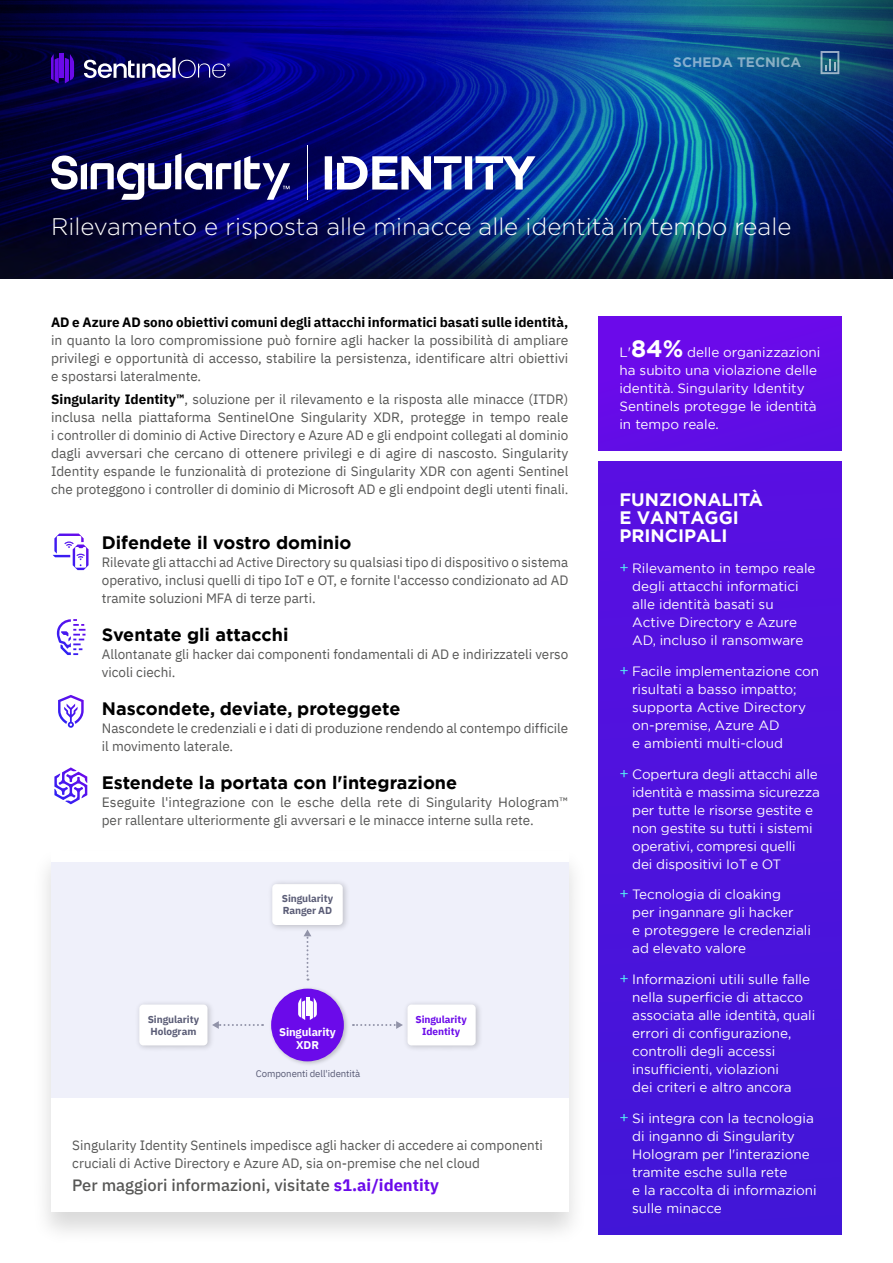
<style>
.page{position:relative;width:893px;height:1263px;background:#fff}
.page>*{position:absolute;margin:0;border:0;box-sizing:border-box;transform-origin:0 0}
.t1{font:300 24px "Gotham";color:#fff}
.t2{font:700 18px "Gotham";color:#000}
.Sidebar_Header_12pt{font:700 18px/18px "Gotham";color:#fff}
.t3{font:500 16.5px "IBM Plex Sans";color:#575756}
.t4{font:700 13.65px "Gotham";color:#fff}
.t5{font:13.5px/18px "IBM Plex Sans";color:#575756}
.S_P{font:13.5px/18px "Gotham";color:#fff}
.t6{font:700 11.25px/12.9px "IBM Plex Sans";letter-spacing:-.01em;color:#fff;text-align:center}
.t7{font:700 10.05px/12px "IBM Plex Sans";letter-spacing:-.005em;color:#5a5c76}
.t8{font:700 10.05px/12px "IBM Plex Sans";letter-spacing:-.01em;color:#6b0aea;text-align:center}
.t9{font:9.6px "IBM Plex Sans";letter-spacing:-.005em;color:#5a5c76}
.s1{font-weight:700;color:#000}
.s2{font-weight:700;color:#6b0aea}
.s3{font-weight:700;font-size:24px}
.s4{font-size:15px;color:#56eef4}
</style>
<div class="page">
<svg style="left:0;top:0;width:893px;height:279px;background:#05206f"></svg>
<svg style="left:820px;top:51px;width:19px;height:23px"></svg>
<hr style="left:60px;top:53px;width:4px;height:25px;background:#6b0aea">
<svg style="left:65px;top:54px;width:9px;height:29px"></svg>
<svg style="left:51px;top:54px;width:8px;height:29px"></svg>
<svg style="left:84px;top:57px;width:146px;height:21px"></svg>
<svg style="left:325px;top:156px;width:210px;height:34px"></svg>
<hr style="left:307px;top:146px;width:1px;height:54px;background:#fff">
<svg style="left:51px;top:153px;width:239px;height:47px"></svg>
<div style="left:598px;top:462px;width:244px;height:772px;background:#4d13dc"></div>
<div style="left:32px;top:847px;width:556px;height:399px;background:#000;opacity:.15"></div>
<div style="left:51px;top:851px;width:517px;height:361px;background:#fff"></div>
<div style="left:51px;top:862px;width:517px;height:236px;background:#eff0fa"></div>
<svg style="left:53px;top:533px;width:36px;height:37px"></svg>
<svg style="left:57px;top:619px;width:28px;height:36px"></svg>
<svg style="left:58px;top:695px;width:26px;height:33px"></svg>
<svg style="left:54px;top:767px;width:33px;height:37px"></svg>
<div style="left:407px;top:1004px;width:69px;height:41px;background:#fff;border-radius:4px"></div>
<div style="left:272px;top:884px;width:71px;height:41px;background:#fff;border-radius:4px"></div>
<img style="left:138px;top:1003px;width:74px;height:46px">
<div style="left:139px;top:1004px;width:68px;height:41px;background:#fff;border-radius:4px"></div>
<svg style="left:304px;top:929px;width:7px;height:51px"></svg>
<svg style="left:212px;top:1021px;width:51px;height:8px"></svg>
<svg style="left:353px;top:1021px;width:50px;height:8px"></svg>
<img style="left:271px;top:988px;width:77px;height:77px">
<div style="left:271px;top:989px;width:73px;height:72px;background:#6b0aea;border-radius:50%"></div>
<hr style="left:306px;top:997px;width:3px;height:18px;background:#fff">
<svg style="left:298px;top:998px;width:19px;height:22px"></svg>
<div style="left:598px;top:317px;width:244px;height:134px;background:#660ce8"></div>
<p class="t4" style="left:673px;top:53px;width:130px">SCHEDA TECNICA</p>
<h4 class="t1" style="left:51px;top:212px;width:742px">Rilevamento e risposta alle minacce alle identità in tempo reale</h4>
<p class="t5" style="left:51px;top:312px;width:519px;text-align:justify"><span class="s1">AD e Azure AD sono obiettivi comuni degli attacchi informatici basati sulle identità, </span>in quanto la loro compromissione può fornire agli hacker la possibilità di ampliare privilegi e opportunità di accesso, stabilire la persistenza, identificare altri obiettivi e spostarsi lateralmente.</p>
<p class="t5" style="left:51px;top:389px;width:519px;text-align:justify"><span class="s1">Singularity Identity™</span>, soluzione per il rilevamento e la risposta alle minacce (ITDR) inclusa nella piattaforma SentinelOne Singularity XDR, protegge in tempo reale i controller di dominio di Active Directory e Azure AD e gli endpoint collegati al dominio dagli avversari che cercano di ottenere privilegi e di agire di nascosto. Singularity Identity espande le funzionalità di protezione di Singularity XDR con agenti Sentinel che proteggono i controller di dominio di Microsoft AD e gli endpoint degli utenti finali.</p>
<h5 class="t2" style="left:102px;top:531px;width:251px">Difendete il vostro dominio</h5>
<p class="t5" style="left:102px;top:552px;width:468px;text-align:justify">Rilevate gli attacchi ad Active Directory su qualsiasi tipo di dispositivo o sistema operativo, inclusi quelli di tipo IoT e OT, e fornite l'accesso condizionato ad AD tramite soluzioni MFA di terze parti.</p>
<h5 class="t2" style="left:102px;top:623px;width:188px">Sventate gli attacchi</h5>
<p class="t5" style="left:102px;top:644px;width:468px">Allontanate gli hacker dai componenti fondamentali di AD e indirizzateli verso vicoli ciechi.</p>
<h5 class="t2" style="left:102px;top:697px;width:300px">Nascondete, deviate, proteggete</h5>
<p class="t5" style="left:102px;top:718px;width:468px">Nascondete le credenziali e i dati di produzione rendendo al contempo difficile il movimento laterale.</p>
<h5 class="t2" style="left:102px;top:771px;width:357px">Estendete la portata con l'integrazione</h5>
<p class="t5" style="left:102px;top:792px;width:468px">Eseguite l'integrazione con le esche della rete di Singularity Hologram™ per rallentare ulteriormente gli avversari e le minacce interne sulla rete.</p>
<p class="t7" style="left:148px;top:1012px;width:53px">Singularity<br>Hologram</p>
<p class="t7" style="left:282px;top:892px;width:53px">Singularity<br>Ranger AD</p>
<p class="t6" style="left:279px;top:1025px;width:58px">Singularity<br>XDR</p>
<p class="t9" style="left:256px;top:1066px;width:106px">Componenti dell'identità</p>
<p class="t8" style="left:415px;top:1012px;width:53px">Singularity<br>Identity</p>
<p class="t5" style="left:72px;top:1135px;width:472px">Singularity Identity Sentinels impedisce agli hacker di accedere ai componenti cruciali di Active Directory e Azure AD, sia on-premise che nel cloud</p>
<p class="t3" style="left:72px;top:1172px;width:368px">Per maggiori informazioni, visitate <span class="s2">s1.ai/identity</span></p>
<p class="S_P" style="left:619px;top:343px;width:202px">L'<span class="s3">84%</span> delle organizzazioni ha subito una violazione delle identità. Singularity Identity<br>Sentinels protegge le identità in tempo reale.</p>
<p class="Sidebar_Header_12pt" style="left:619px;top:490px;width:145px">FUNZIONALITÀ<br>E VANTAGGI<br>PRINCIPALI</p>
<p class="S_P" style="left:632px;top:559px;width:185px;text-indent:-13px"><span class="s4">+</span> Rilevamento in tempo reale degli attacchi informatici alle identità basati su<br>Active Directory e Azure<br>AD, incluso il ransomware</p>
<p class="S_P" style="left:632px;top:662px;width:189px;text-indent:-13px"><span class="s4">+</span> Facile implementazione con risultati a basso impatto; supporta Active Directory on-premise, Azure AD<br>e ambienti multi-cloud</p>
<p class="S_P" style="left:632px;top:764px;width:189px;text-indent:-13px"><span class="s4">+</span> Copertura degli attacchi alle identità e massima sicurezza per tutte le risorse gestite e non gestite su tutti i sistemi operativi, compresi quelli<br>dei dispositivi IoT e OT</p>
<p class="S_P" style="left:632px;top:885px;width:180px;text-indent:-13px"><span class="s4">+</span> Tecnologia di cloaking<br>per ingannare gli hacker<br>e proteggere le credenziali ad elevato valore</p>
<p class="S_P" style="left:632px;top:970px;width:185px;text-indent:-13px"><span class="s4">+</span> Informazioni utili sulle falle nella superficie di attacco associata alle identità, quali errori di configurazione, controlli degli accessi insufficienti, violazioni<br>dei criteri e altro ancora</p>
<p class="S_P" style="left:632px;top:1109px;width:186px;text-indent:-13px"><span class="s4">+</span> Si integra con la tecnologia di inganno di Singularity<br>Hologram per l'interazione tramite esche sulla rete<br>e la raccolta di informazioni sulle minacce</p>
</div>
